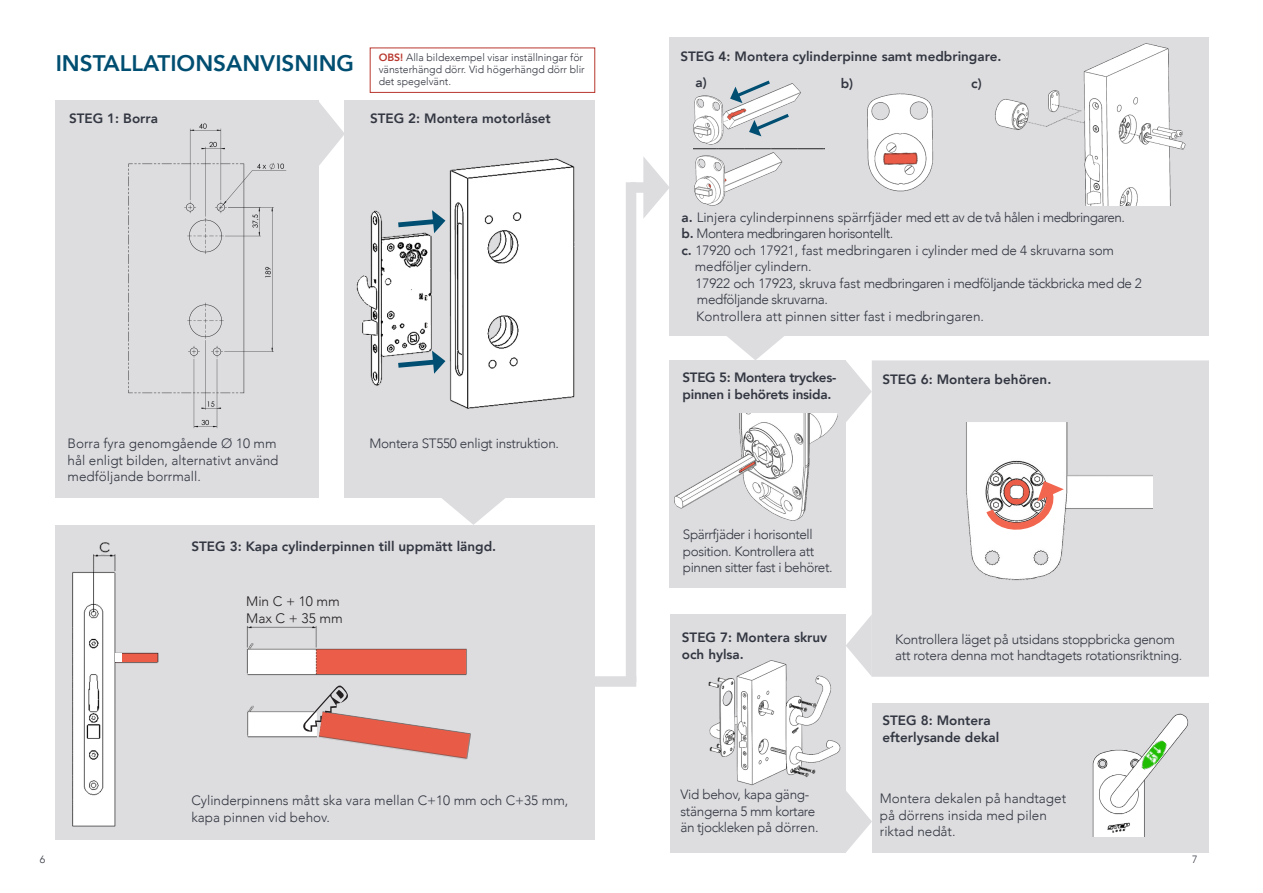
<style>
.page{position:relative;width:1263px;height:893px;background:#fff}
.page>*{position:absolute;margin:0;border:0;box-sizing:border-box;transform-origin:0 0}
.t1{font:800 22.5px "Avenir LT Com";color:#004e71}
.t2{font:300 13.65px "Avenir LT Com";color:#231f20}
.t3{font:300 13.5px/16.5px "Avenir LT Com";letter-spacing:-.01em;color:#323640}
.t4{font:800 13.5px "Avenir LT Com";color:#323640}
.t5{font:300 13.5px "Avenir LT Com";letter-spacing:-.03em;color:#323640}
.t6{font:300 13.5px "Avenir LT Com";letter-spacing:-.04em;color:#323640}
.t7{font:800 13.5px "Avenir LT Com";letter-spacing:-.02em;color:#323640}
.t8{font:800 13.5px "Avenir LT Com";letter-spacing:-.025em;color:#323640}
.t9{font:300 10.5px/12px "Avenir LT Com";color:#323640}
.s1{font-weight:800;color:#b8372e}
.s2{font-weight:800}
</style>
<div class="page">
<div style="left:670px;top:37px;width:539px;height:299px;background:#dddde0"></div>
<div style="left:669px;top:360px;width:177px;height:228px;background:#dddde0"></div>
<div style="left:872px;top:360px;width:337px;height:317px;background:#dddde0"></div>
<div style="left:670px;top:614px;width:176px;height:239px;background:#dddde0"></div>
<div style="left:872px;top:703px;width:337px;height:150px;background:#dddde0"></div>
<svg style="left:811px;top:148px;width:14px;height:1px"></svg>
<svg style="left:846px;top:615px;width:26px;height:62px"></svg>
<svg style="left:846px;top:361px;width:26px;height:61px"></svg>
<svg style="left:846px;top:791px;width:26px;height:61px"></svg>
<svg style="left:442px;top:498px;width:63px;height:27px"></svg>
<svg style="left:727px;top:336px;width:57px;height:24px"></svg>
<svg style="left:643px;top:156px;width:27px;height:63px"></svg>
<div style="left:56px;top:101px;width:263px;height:397px;background:#dddde0"></div>
<div style="left:345px;top:101px;width:250px;height:397px;background:#dddde0"></div>
<svg style="left:319px;top:101px;width:26px;height:65px"></svg>
<img style="left:356px;top:158px;width:219px;height:251px">
<svg style="left:393px;top:210px;width:52px;height:23px"></svg>
<svg style="left:393px;top:351px;width:52px;height:23px"></svg>
<div style="left:370px;top:48px;width:225px;height:45px;border:1px solid #b8372e"></div>
<img style="left:128px;top:123px;width:159px;height:305px">
<img style="left:694px;top:156px;width:89px;height:50px">
<img style="left:693px;top:83px;width:118px;height:73px">
<img style="left:674px;top:413px;width:164px;height:108px">
<img style="left:931px;top:422px;width:221px;height:177px">
<svg style="left:980px;top:480px;width:84px;height:54px"></svg>
<img style="left:1092px;top:713px;width:97px;height:123px">
<img style="left:1138px;top:738px;width:32px;height:35px">
<img style="left:994px;top:43px;width:192px;height:163px">
<img style="left:708px;top:660px;width:133px;height:126px">
<svg style="left:749px;top:111px;width:43px;height:25px"></svg>
<svg style="left:730px;top:80px;width:43px;height:23px"></svg>
<div style="left:626px;top:182px;width:10px;height:500px;background:#dddde0"></div>
<div style="left:631px;top:182px;width:25px;height:11px;background:#dddde0"></div>
<div style="left:589px;top:676px;width:47px;height:11px;background:#dddde0"></div>
<div style="left:56px;top:525px;width:539px;height:314px;background:#dddde0"></div>
<img style="left:72px;top:555px;width:87px;height:272px">
<svg style="left:99px;top:542px;width:11px;height:11px"></svg>
<img style="left:246px;top:626px;width:221px;height:50px">
<img style="left:247px;top:705px;width:68px;height:33px">
<svg style="left:302px;top:685px;width:46px;height:47px"></svg>
<img style="left:315px;top:711px;width:156px;height:49px">
<img style="left:867px;top:93px;width:67px;height:99px">
<div style="left:115px;top:653px;width:7px;height:9px;background:#fff"></div>
<div style="left:244px;top:699px;width:5px;height:11px;background:#dddde0"></div>
<p class="t1" style="left:56px;top:50px;width:300px">INSTALLATIONSANVISNING</p>
<p class="t9" style="left:379px;top:52px;width:208px"><span class="s1">OBS!</span> Alla bildexempel visar inställningar för vänsterhängd dörr. Vid högerhängd dörr blir</p>
<p class="t9" style="left:379px;top:76px;width:74px">det spegelvänt.</p>
<p class="t4" style="left:69px;top:110px;width:90px">STEG 1: Borra</p>
<p class="t4" style="left:370px;top:110px;width:182px">STEG 2: Montera motorlåset</p>
<p class="t3" style="left:68px;top:436px;width:212px">Borra fyra genomgående Ø 10 mm hål enligt bilden, alternativt använd medföljande borrmall.</p>
<p class="t3" style="left:369px;top:436px;width:191px">Montera ST550 enligt instruktion.</p>
<p class="t4" style="left:191px;top:538px;width:306px">STEG 3: Kapa cylinderpinnen till uppmätt längd.</p>
<p class="t2" style="left:246px;top:593px;width:95px">Min C + 10 mm</p>
<p class="t2" style="left:246px;top:610px;width:98px">Max C + 35 mm</p>
<p class="t3" style="left:191px;top:792px;width:378px">Cylinderpinnens mått ska vara mellan C+10 mm och C+35 mm, kapa pinnen vid behov.</p>
<p class="t4" style="left:680px;top:48px;width:323px">STEG 4: Montera cylinderpinne samt medbringare.</p>
<p class="t4" style="left:696px;top:74px;width:13px">a)</p>
<p class="t4" style="left:971px;top:75px;width:12px">c)</p>
<p class="t4" style="left:841px;top:75px;width:14px">b)</p>
<p class="t3" style="left:681px;top:209px;width:445px"><span class="s2">a.</span> Linjera cylinderpinnens spärrfjäder med ett av de två hålen i medbringaren.</p>
<p class="t6" style="left:681px;top:226px;width:213px"><span class="s2">b.</span> Montera medbringaren horisontellt.</p>
<p class="t3" style="left:681px;top:242px;width:434px"><span class="s2">c.</span> 17920 och 17921, fast medbringaren i cylinder med de 4 skruvarna som</p>
<p class="t3" style="left:695px;top:258px;width:448px">medföljer cylindern.<br>17922 och 17923, skruva fast medbringaren i medföljande täckbricka med de 2</p>
<p class="t5" style="left:697px;top:292px;width:133px">medföljande skruvarna.</p>
<p class="t3" style="left:696px;top:308px;width:289px">Kontrollera att pinnen sitter fast i medbringaren.</p>
<p class="t8" style="left:682px;top:370px;width:155px">STEG 5: Montera tryckes-</p>
<p class="t7" style="left:682px;top:386px;width:150px">pinnen i behörets insida.</p>
<p class="t4" style="left:882px;top:372px;width:170px">STEG 6: Montera behören.</p>
<p class="t5" style="left:683px;top:526px;width:131px">Spärrfjäder i horisontell</p>
<p class="t5" style="left:683px;top:543px;width:133px">position. Kontrollera att</p>
<p class="t5" style="left:683px;top:559px;width:151px">pinnen sitter fast i behöret.</p>
<p class="t4" style="left:682px;top:630px;width:147px">STEG 7: Montera skruv</p>
<p class="t4" style="left:682px;top:646px;width:63px">och hylsa.</p>
<p class="t3" style="left:680px;top:786px;width:136px">Vid behov, kapa gäng&shy;stängerna 5 mm kortare</p>
<p class="t5" style="left:680px;top:819px;width:140px">än tjockleken på dörren.</p>
<p class="t3" style="left:895px;top:631px;width:281px">Kontrollera läget på utsidans stoppbricka genom</p>
<p class="t3" style="left:895px;top:647px;width:289px">att rotera denna mot handtagets rotationsriktning.</p>
<p class="t4" style="left:882px;top:712px;width:110px">STEG 8: Montera</p>
<p class="t4" style="left:882px;top:729px;width:118px">efterlysande dekal</p>
<p class="t3" style="left:880px;top:790px;width:188px">Montera dekalen på handtaget</p>
<p class="t3" style="left:880px;top:807px;width:169px">på dörrens insida med pilen</p>
<p class="t3" style="left:880px;top:823px;width:77px">riktad nedåt.</p>
<p class="t9" style="left:40px;top:853px;width:7px">6</p>
<p class="t9" style="left:1192px;top:853px;width:7px">7</p>
</div>
